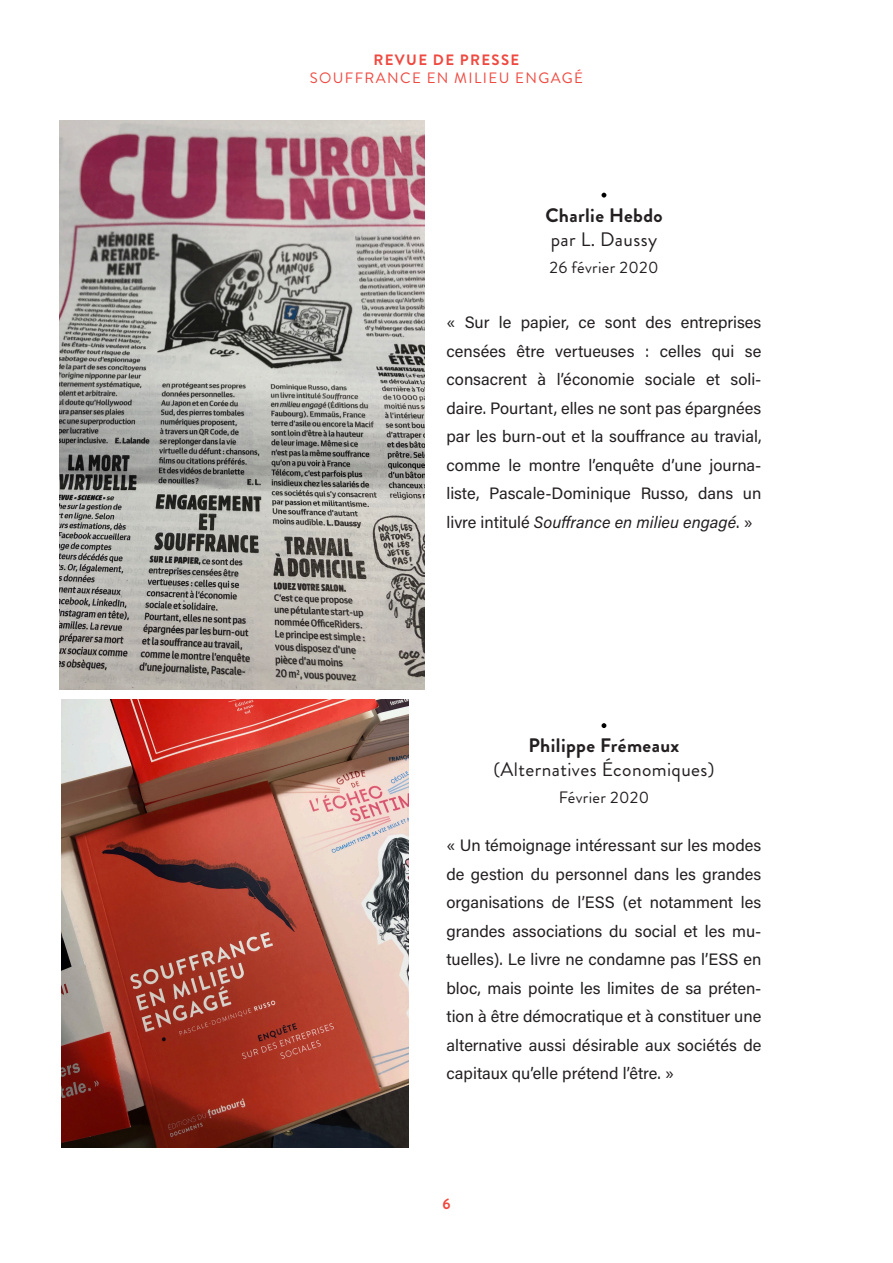
<style>
.page{position:relative;width:893px;height:1263px;background:#fff}
.page>*{position:absolute;margin:0;border:0;box-sizing:border-box;transform-origin:0 0}
.t1{font:19.5px "Brandon Grotesque";letter-spacing:.02em;color:#231f20}
.t2{font:700 19.5px "Brandon Grotesque";letter-spacing:.02em;color:#231f20}
.t3{font:16.5px/28.5px "Acumin Pro";color:#231f20;text-align:justify}
.t4{font:16.5px "Brandon Grotesque";letter-spacing:.02em;color:#231f20}
.t5{font:15px "Brandon Grotesque";letter-spacing:.09em;color:#ef4940}
.t6{font:700 15px "Brandon Grotesque";letter-spacing:.09em;color:#ef4940}
.s1{font-family:"Acumin Variable Concept"}
</style>
<div class="page">
<svg style="left:601px;top:723px;width:5px;height:5px"></svg>
<img style="left:62px;top:699px;width:347px;height:448px">
<img style="left:59px;top:120px;width:365px;height:570px">
<svg style="left:601px;top:193px;width:5px;height:5px"></svg>
<p class="t6" style="left:373px;top:49px;width:147px">REVUE DE PRESSE</p>
<p class="t5" style="left:310px;top:67px;width:275px">SOUFFRANCE EN MILIEU ENGAGÉ</p>
<p class="t2" style="left:545px;top:201px;width:119px">Charlie Hebdo</p>
<p class="t1" style="left:551px;top:225px;width:108px">par L. Daussy</p>
<p class="t4" style="left:549px;top:256px;width:111px">26 février 2020</p>
<p class="t3" style="left:446px;top:307px;width:316px">« Sur le papier, ce sont des entreprises censées être vertueuses : celles qui se consacrent à l’économie sociale et soli&shy;daire. Pourtant, elles ne sont pas épargnées par les burn-out et la souffrance au travial, comme le montre l’enquête d’une journa&shy;liste, Pascale-Dominique Russo, dans un livre intitulé <span class="s1">Souffrance en milieu engagé</span>. »</p>
<p class="t2" style="left:529px;top:732px;width:152px">Philippe Frémeaux</p>
<p class="t1" style="left:493px;top:756px;width:222px">(Alternatives Économiques)</p>
<p class="t4" style="left:559px;top:786px;width:92px">Février 2020</p>
<p class="t3" style="left:446px;top:830px;width:316px">« Un témoignage intéressant sur les modes de gestion du personnel dans les grandes organisations de l’ESS (et notamment les grandes associations du social et les mu&shy;tuelles). Le livre ne condamne pas l’ESS en bloc, mais pointe les limites de sa préten&shy;tion à être démocratique et à constituer une alternative aussi désirable aux sociétés de capitaux qu’elle prétend l’être. »</p>
<p class="t6" style="left:442px;top:1193px;width:10px">6</p>
</div>
